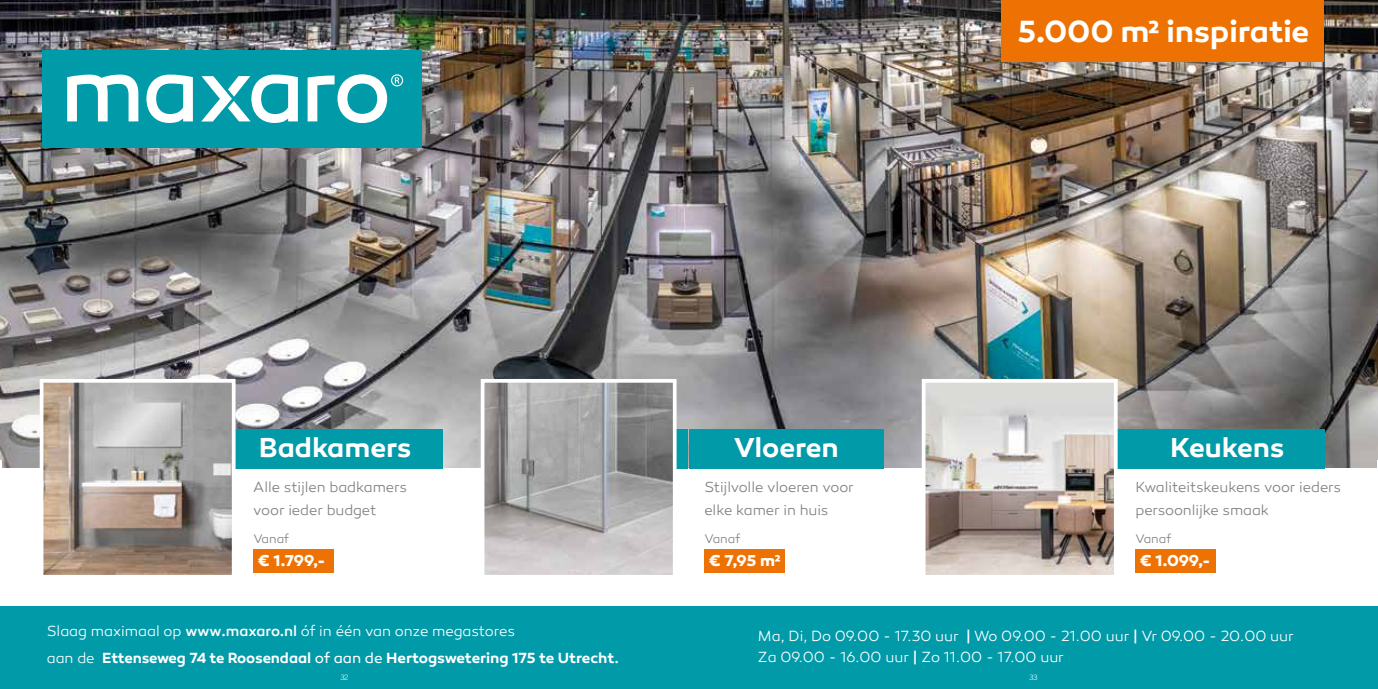
<style>
.page{position:relative;width:1378px;height:689px;background:#fff}
.page>*{position:absolute;margin:0;border:0;box-sizing:border-box;transform-origin:0 0}
.t1{font:600 31.2px "Canaro";letter-spacing:-.01em;color:#fff}
.t2{font:600 27.9px "Canaro";letter-spacing:-.005em;color:#fff}
.t3{font:700 16.05px "Canaro";letter-spacing:-.015em;color:#fff}
.t4{font:600 15px/27.2px "Canaro";letter-spacing:-.01em;color:#fff}
.t5{font:300 15px/21px "Canaro";color:#fff}
.t6{font:300 14.85px/23.2px "Canaro";letter-spacing:-.005em;color:#828282}
.t7{font:300 12.6px "Canaro";letter-spacing:-.005em;color:#828282}
.t8{font:300 7.5px "Trade Gothic LT Std";color:#fff}
.s1{font-weight:300}
.s2{font-weight:500}
.s3{font-weight:400}
</style>
<div class="page">
<img style="left:0;top:0;width:1378px;height:468px">
<div style="left:0;top:607px;width:688px;height:82px;background:#009aa9"></div>
<div style="left:43px;top:50px;width:379px;height:98px;background:#009aa9"></div>
<svg style="left:146px;top:75px;width:47px;height:48px"></svg>
<svg style="left:67px;top:75px;width:71px;height:46px"></svg>
<svg style="left:201px;top:75px;width:97px;height:48px"></svg>
<svg style="left:308px;top:74px;width:95px;height:49px"></svg>
<div style="left:203px;top:429px;width:239px;height:39px;background:#009aa9"></div>
<img style="left:45px;top:384px;width:185px;height:189px">
<div style="left:40px;top:379px;width:195px;height:199px;border:4px solid #fff"></div>
<div style="left:253px;top:550px;width:81px;height:23px;background:#ee7203"></div>
<div style="left:644px;top:429px;width:44px;height:39px;background:#009aa9"></div>
<img style="left:486px;top:384px;width:185px;height:189px">
<div style="left:481px;top:379px;width:195px;height:199px;border:4px solid #fff"></div>
<svg style="left:0;top:460px;width:2px;height:8px"></svg>
<div style="left:688px;top:607px;width:690px;height:82px;background:#009aa9"></div>
<div style="left:688px;top:429px;width:195px;height:39px;background:#009aa9"></div>
<div style="left:704px;top:550px;width:81px;height:23px;background:#ee7203"></div>
<div style="left:1085px;top:429px;width:239px;height:39px;background:#009aa9"></div>
<img style="left:927px;top:384px;width:185px;height:189px">
<div style="left:922px;top:379px;width:195px;height:199px;border:4px solid #fff"></div>
<div style="left:1135px;top:550px;width:81px;height:23px;background:#ee7203"></div>
<div style="left:1001px;top:0;width:323px;height:62px;background:#ee7203"></div>
<h1 class="t1" style="left:1017px;top:12px;width:294px">5.000 m² inspiratie</h1>
<h2 class="t2" style="left:259px;top:430px;width:154px">Badkamers</h2>
<p class="t6" style="left:253px;top:475px;width:155px">Alle stijlen badkamers voor ieder budget</p>
<p class="t3" style="left:258px;top:551px;width:69px">€ 1.799,-</p>
<p class="t7" style="left:253px;top:531px;width:37px">Vanaf</p>
<p class="t4" style="left:47px;top:617px;width:573px"><span class="s1">Slaag maximaal op</span> <span class="s2">www.maxaro.nl</span> <span class="s1">óf in één van onze megastores<br>aan de</span> Ettenseweg 74 te Roosendaal <span class="s3">of aan de</span> Hertogswetering 175 te Utrecht<span class="s2">.</span></p>
<h2 class="t2" style="left:734px;top:430px;width:106px">Vloeren</h2>
<p class="t6" style="left:704px;top:475px;width:151px">Stijlvolle vloeren voor elke kamer in huis</p>
<p class="t3" style="left:709px;top:551px;width:73px">€ 7,95 m²</p>
<p class="t7" style="left:704px;top:531px;width:37px">Vanaf</p>
<h2 class="t2" style="left:1170px;top:430px;width:116px">Keukens</h2>
<p class="t6" style="left:1135px;top:475px;width:207px">Kwaliteitskeukens voor ieders persoonlijke smaak</p>
<p class="t3" style="left:1140px;top:551px;width:72px">€ 1.099,-</p>
<p class="t7" style="left:1135px;top:531px;width:37px">Vanaf</p>
<p class="t5" style="left:758px;top:626px;width:537px">Ma, Di, Do 09.00 - 17.30 uur <span class="s2">|</span> Wo 09.00 - 21.00 uur <span class="s2">|</span> Vr 09.00 - 20.00 uur<br>Za 09.00 - 16.00 uur <span class="s2">|</span> Zo 11.00 - 17.00 uur</p>
<p class="t8" style="left:340px;top:672px;width:10px">32</p>
<p class="t8" style="left:1029px;top:672px;width:10px">33</p>
</div>
